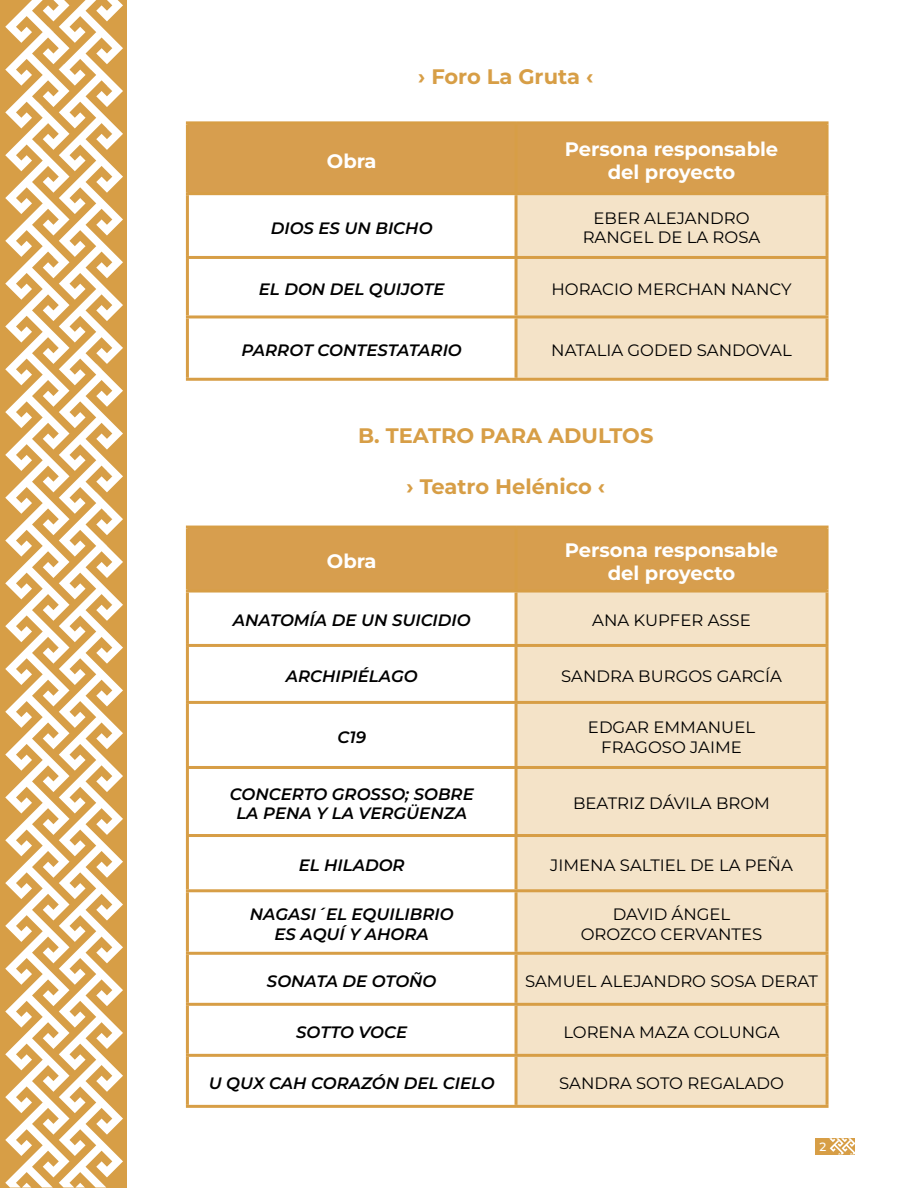
<style>
.page{position:relative;width:918px;height:1188px;background:#fff}
.page>*{position:absolute;margin:0;border:0;box-sizing:border-box;transform-origin:0 0}
.t1{font:100 21px "Montserrat";color:#d79e46}
.t2{font:100 19.5px/23.4px "Montserrat";color:#fff;text-align:center}
.t3{font:100 16.5px/19.8px "Montserrat";color:#000;text-align:center}
.t4{font:italic 100 16.5px/19.8px "Montserrat";color:#000;text-align:center}
.t5{font:100 12px "Montserrat";color:#fff}
</style>
<div class="page">
<div style="left:0;top:0;width:127px;height:1188px;background:#d79e46"></div>
<svg style="left:5px;top:0;width:118px;height:1188px"></svg>
<div style="left:815px;top:1138px;width:40px;height:16px;background:#d79e46"></div>
<svg style="left:829px;top:1138px;width:26px;height:16px"></svg>
<div style="left:189px;top:529px;width:637px;height:61px;background:#d79e4e"></div>
<div style="left:518px;top:593px;width:308px;height:512px;background:#f4e3c8"></div>
<hr style="left:186px;top:593px;width:3px;height:51px;background:#d79e46">
<hr style="left:515px;top:593px;width:3px;height:51px;background:#d79e46">
<hr style="left:826px;top:593px;width:3px;height:51px;background:#d79e46">
<hr style="left:186px;top:644px;width:330px;height:3px;background:#d79e46">
<hr style="left:186px;top:647px;width:3px;height:54px;background:#d79e46">
<hr style="left:516px;top:644px;width:313px;height:3px;background:#d79e46">
<hr style="left:515px;top:647px;width:3px;height:54px;background:#d79e46">
<hr style="left:826px;top:647px;width:3px;height:54px;background:#d79e46">
<hr style="left:186px;top:701px;width:330px;height:3px;background:#d79e46">
<hr style="left:186px;top:704px;width:3px;height:62px;background:#d79e46">
<hr style="left:516px;top:701px;width:313px;height:3px;background:#d79e46">
<hr style="left:515px;top:704px;width:3px;height:62px;background:#d79e46">
<hr style="left:826px;top:704px;width:3px;height:62px;background:#d79e46">
<hr style="left:186px;top:766px;width:330px;height:3px;background:#d79e46">
<hr style="left:186px;top:769px;width:3px;height:65px;background:#d79e46">
<hr style="left:516px;top:766px;width:313px;height:3px;background:#d79e46">
<hr style="left:515px;top:769px;width:3px;height:65px;background:#d79e46">
<hr style="left:826px;top:769px;width:3px;height:65px;background:#d79e46">
<hr style="left:186px;top:834px;width:330px;height:3px;background:#d79e46">
<hr style="left:186px;top:837px;width:3px;height:52px;background:#d79e46">
<hr style="left:516px;top:834px;width:313px;height:3px;background:#d79e46">
<hr style="left:515px;top:837px;width:3px;height:52px;background:#d79e46">
<hr style="left:826px;top:837px;width:3px;height:52px;background:#d79e46">
<hr style="left:186px;top:889px;width:330px;height:3px;background:#d79e46">
<hr style="left:186px;top:892px;width:3px;height:60px;background:#d79e46">
<hr style="left:516px;top:889px;width:313px;height:3px;background:#d79e46">
<hr style="left:515px;top:892px;width:3px;height:60px;background:#d79e46">
<hr style="left:826px;top:892px;width:3px;height:60px;background:#d79e46">
<hr style="left:186px;top:952px;width:330px;height:3px;background:#d79e46">
<hr style="left:186px;top:955px;width:3px;height:48px;background:#d79e46">
<hr style="left:516px;top:952px;width:313px;height:3px;background:#d79e46">
<hr style="left:515px;top:955px;width:3px;height:48px;background:#d79e46">
<hr style="left:826px;top:955px;width:3px;height:48px;background:#d79e46">
<hr style="left:186px;top:1003px;width:330px;height:3px;background:#d79e46">
<hr style="left:186px;top:1006px;width:3px;height:48px;background:#d79e46">
<hr style="left:516px;top:1003px;width:313px;height:3px;background:#d79e46">
<hr style="left:515px;top:1006px;width:3px;height:48px;background:#d79e46">
<hr style="left:826px;top:1006px;width:3px;height:48px;background:#d79e46">
<hr style="left:186px;top:1054px;width:330px;height:3px;background:#d79e46">
<hr style="left:186px;top:1057px;width:3px;height:48px;background:#d79e46">
<hr style="left:516px;top:1054px;width:313px;height:3px;background:#d79e46">
<hr style="left:515px;top:1057px;width:3px;height:48px;background:#d79e46">
<hr style="left:826px;top:1057px;width:3px;height:48px;background:#d79e46">
<hr style="left:186px;top:1105px;width:330px;height:3px;background:#d79e46">
<hr style="left:516px;top:1105px;width:313px;height:3px;background:#d79e46">
<hr style="left:186px;top:526px;width:330px;height:3px;background:#d79e46">
<hr style="left:186px;top:529px;width:3px;height:61px;background:#d79e46">
<hr style="left:186px;top:590px;width:330px;height:3px;background:#d79e46">
<hr style="left:516px;top:526px;width:313px;height:3px;background:#d79e46">
<hr style="left:515px;top:529px;width:3px;height:61px;background:#d79e46">
<hr style="left:826px;top:529px;width:3px;height:61px;background:#d79e46">
<hr style="left:516px;top:590px;width:313px;height:3px;background:#d79e46">
<div style="left:189px;top:124px;width:637px;height:68px;background:#d79e4e"></div>
<div style="left:518px;top:195px;width:308px;height:183px;background:#f4e3c8"></div>
<hr style="left:186px;top:195px;width:3px;height:61px;background:#d79e46">
<hr style="left:515px;top:195px;width:3px;height:61px;background:#d79e46">
<hr style="left:826px;top:195px;width:3px;height:61px;background:#d79e46">
<hr style="left:186px;top:256px;width:330px;height:3px;background:#d79e46">
<hr style="left:186px;top:259px;width:3px;height:56px;background:#d79e46">
<hr style="left:516px;top:256px;width:313px;height:3px;background:#d79e46">
<hr style="left:515px;top:259px;width:3px;height:56px;background:#d79e46">
<hr style="left:826px;top:259px;width:3px;height:56px;background:#d79e46">
<hr style="left:186px;top:315px;width:330px;height:3px;background:#d79e46">
<hr style="left:186px;top:318px;width:3px;height:60px;background:#d79e46">
<hr style="left:516px;top:315px;width:313px;height:3px;background:#d79e46">
<hr style="left:515px;top:318px;width:3px;height:60px;background:#d79e46">
<hr style="left:826px;top:318px;width:3px;height:60px;background:#d79e46">
<hr style="left:186px;top:378px;width:330px;height:3px;background:#d79e46">
<hr style="left:516px;top:378px;width:313px;height:3px;background:#d79e46">
<hr style="left:186px;top:121px;width:330px;height:3px;background:#d79e46">
<hr style="left:186px;top:124px;width:3px;height:68px;background:#d79e46">
<hr style="left:186px;top:192px;width:330px;height:3px;background:#d79e46">
<hr style="left:516px;top:121px;width:313px;height:3px;background:#d79e46">
<hr style="left:515px;top:124px;width:3px;height:68px;background:#d79e46">
<hr style="left:826px;top:124px;width:3px;height:68px;background:#d79e46">
<hr style="left:516px;top:192px;width:313px;height:3px;background:#d79e46">
<p class="t1" style="left:418px;top:63px;width:177px">› Foro La Gruta ‹</p>
<p class="t2" style="left:327px;top:149px;width:51px">Obra</p>
<p class="t2" style="left:565px;top:137px;width:215px">Persona responsable del proyecto</p>
<p class="t4" style="left:271px;top:217px;width:163px">DIOS ES UN BICHO</p>
<p class="t3" style="left:583px;top:207px;width:179px">EBER ALEJANDRO<br>RANGEL DE LA ROSA</p>
<p class="t4" style="left:259px;top:279px;width:187px">EL DON DEL QUIJOTE</p>
<p class="t3" style="left:551px;top:279px;width:242px">HORACIO MERCHAN NANCY</p>
<p class="t4" style="left:242px;top:340px;width:222px">PARROT CONTESTATARIO</p>
<p class="t3" style="left:551px;top:340px;width:242px">NATALIA GODED SANDOVAL</p>
<p class="t1" style="left:358px;top:421px;width:297px">B. TEATRO PARA ADULTOS</p>
<p class="t1" style="left:407px;top:473px;width:200px">› Teatro Helénico ‹</p>
<p class="t2" style="left:327px;top:549px;width:51px">Obra</p>
<p class="t2" style="left:565px;top:538px;width:215px">Persona responsable del proyecto</p>
<p class="t4" style="left:233px;top:610px;width:239px">ANATOMÍA DE UN SUICIDIO</p>
<p class="t3" style="left:592px;top:610px;width:160px">ANA KUPFER ASSE</p>
<p class="t4" style="left:286px;top:666px;width:133px">ARCHIPIÉLAGO</p>
<p class="t3" style="left:561px;top:666px;width:222px">SANDRA BURGOS GARCÍA</p>
<p class="t4" style="left:337px;top:727px;width:30px">C19</p>
<p class="t3" style="left:588px;top:717px;width:169px">EDGAR EMMANUEL<br>FRAGOSO JAIME</p>
<p class="t4" style="left:230px;top:783px;width:246px">CONCERTO GROSSO; SOBRE<br>LA PENA Y LA VERGÜENZA</p>
<p class="t3" style="left:573px;top:793px;width:198px">BEATRIZ DÁVILA BROM</p>
<p class="t4" style="left:299px;top:855px;width:107px">EL HILADOR</p>
<p class="t3" style="left:550px;top:855px;width:244px">JIMENA SALTIEL DE LA PEÑA</p>
<p class="t4" style="left:250px;top:904px;width:205px">NAGASI´EL EQUILIBRIO<br>ES AQUÍ Y AHORA</p>
<p class="t3" style="left:581px;top:904px;width:183px">DAVID ÁNGEL<br>OROZCO CERVANTES</p>
<p class="t4" style="left:267px;top:971px;width:171px">SONATA DE OTOÑO</p>
<p class="t3" style="left:525px;top:971px;width:295px">SAMUEL ALEJANDRO SOSA DERAT</p>
<p class="t4" style="left:296px;top:1022px;width:113px">SOTTO VOCE</p>
<p class="t3" style="left:563px;top:1022px;width:218px">LORENA MAZA COLUNGA</p>
<p class="t4" style="left:209px;top:1073px;width:288px">U QUX CAH CORAZÓN DEL CIELO</p>
<p class="t3" style="left:559px;top:1073px;width:226px">SANDRA SOTO REGALADO</p>
<p class="t5" style="left:820px;top:1138px;width:8px">2</p>
</div>
